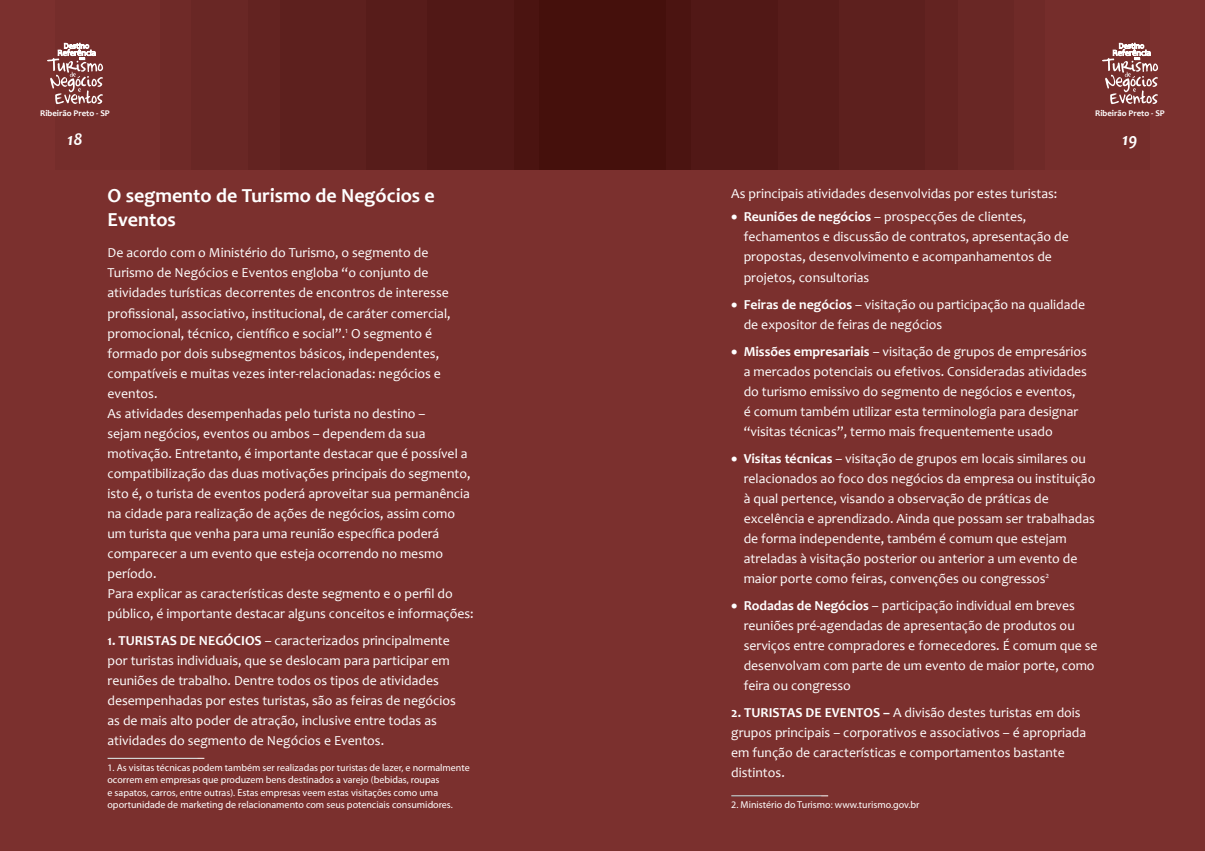
<style>
.page{position:relative;width:1205px;height:851px;background:#fff}
.page>*{position:absolute;margin:0;border:0;box-sizing:border-box;transform-origin:0 0}
.t1{font:700 20px/24px "Candara";color:#fff}
.t2{font:italic 700 17.5px "Candara";color:#fff}
.t3{font:13.75px/20px "Candara";color:#fff}
.t4{font:10px/12.5px "Myriad Pro";color:#fff}
.t5{font:700 8.75px "Candara";color:#fff}
.s1{font-weight:700}
</style>
<div class="page">
<div style="left:510px;top:0;width:92px;height:170px;background:#45100c"></div>
<div style="left:484px;top:0;width:55px;height:170px;background:#4b1411"></div>
<div style="left:387px;top:0;width:127px;height:170px;background:#511816"></div>
<div style="left:353px;top:0;width:73px;height:170px;background:#571c1a"></div>
<div style="left:249px;top:0;width:117px;height:170px;background:#5d201e"></div>
<div style="left:218px;top:0;width:62px;height:170px;background:#632321"></div>
<div style="left:154px;top:0;width:93px;height:170px;background:#692725"></div>
<div style="left:129px;top:0;width:62px;height:170px;background:#6f2a28"></div>
<div style="left:43px;top:0;width:117px;height:170px;background:#752d2b"></div>
<div style="left:0;top:0;width:54px;height:170px;background:#7b302e"></div>
<svg style="left:47px;top:43px;width:56px;height:61px"></svg>
<div style="left:602px;top:0;width:92px;height:170px;background:#45100c"></div>
<div style="left:666px;top:0;width:55px;height:170px;background:#4b1411"></div>
<div style="left:690px;top:0;width:127px;height:170px;background:#511816"></div>
<div style="left:778px;top:0;width:73px;height:170px;background:#571c1a"></div>
<div style="left:839px;top:0;width:117px;height:170px;background:#5d201e"></div>
<div style="left:925px;top:0;width:65px;height:170px;background:#632321"></div>
<div style="left:958px;top:0;width:87px;height:170px;background:#692725"></div>
<div style="left:1014px;top:0;width:62px;height:170px;background:#6f2a28"></div>
<div style="left:1045px;top:0;width:117px;height:170px;background:#752d2b"></div>
<div style="left:1150px;top:0;width:55px;height:170px;background:#7b302e"></div>
<svg style="left:1102px;top:43px;width:56px;height:61px"></svg>
<div style="left:0;top:170px;width:1205px;height:680px;background:#7b302e"></div>
<hr style="left:107px;top:758px;width:97px;height:1px;background:#fff">
<hr style="left:731px;top:795px;width:97px;height:1px;background:#fff">
<p class="t5" style="left:40px;top:108px;width:71px">Ribeirão Preto - SP</p>
<p class="t5" style="left:1095px;top:108px;width:71px">Ribeirão Preto - SP</p>
<p class="t2" style="left:67px;top:128px;width:17px">18</p>
<p class="t2" style="left:1122px;top:128px;width:17px">19</p>
<h1 class="t1" style="left:107px;top:184px;width:329px">O segmento de Turismo de Negócios e<br>Eventos</h1>
<p class="t3" style="left:107px;top:243px;width:368px">De acordo com o Ministério do Turismo, o segmento de Turismo de Negócios e Eventos engloba “o conjunto de atividades turísticas decorrentes de encontros de interesse profissional, associativo, institucional, de caráter comercial, promocional, técnico, científico e social”.<sup>1</sup> O segmento é formado por dois subsegmentos básicos, independentes, compatíveis e muitas vezes inter-relacionadas: negócios e eventos.<br>As atividades desempenhadas pelo turista no destino –<br>sejam negócios, eventos ou ambos – dependem da sua motivação. Entretanto, é importante destacar que é possível a compatibilização das duas motivações principais do segmento, isto é, o turista de eventos poderá aproveitar sua permanência na cidade para realização de ações de negócios, assim como um turista que venha para uma reunião específica poderá comparecer a um evento que esteja ocorrendo no mesmo período.<br>Para explicar as características deste segmento e o perfil do público, é importante destacar alguns conceitos e informações:</p>
<p class="t3" style="left:107px;top:630px;width:350px"><span class="s1">1. TURISTAS DE NEGÓCIOS</span> – caracterizados principalmente por turistas individuais, que se deslocam para participar em reuniões de trabalho. Dentre todos os tipos de atividades desempenhadas por estes turistas, são as feiras de negócios as de mais alto poder de atração, inclusive entre todas as atividades do segmento de Negócios e Eventos.</p>
<p class="t4" style="left:107px;top:761px;width:364px">1. As visitas técnicas podem também ser realizadas por turistas de lazer, e normalmente ocorrem em empresas que produzem bens destinados a varejo (bebidas, roupas<br>e sapatos, carros, entre outras). Estas empresas veem estas visitações como uma oportunidade de marketing de relacionamento com seus potenciais consumidores.</p>
<p class="t3" style="left:731px;top:183px;width:328px">As principais atividades desenvolvidas por estes turistas:</p>
<p class="t3" style="left:744px;top:207px;width:327px;text-indent:-12px">• <span class="s1">Reuniões de negócios</span> – prospecções de clientes, fechamentos e discussão de contratos, apresentação de propostas, desenvolvimento e acompanhamentos de projetos, consultorias</p>
<p class="t3" style="left:744px;top:294px;width:343px;text-indent:-12px">• <span class="s1">Feiras de negócios</span> – visitação ou participação na qualidade de expositor de feiras de negócios</p>
<p class="t3" style="left:744px;top:341px;width:345px;text-indent:-12px">• <span class="s1">Missões empresariais</span> – visitação de grupos de empresários a mercados potenciais ou efetivos. Consideradas atividades do turismo emissivo do segmento de negócios e eventos,<br>é comum também utilizar esta terminologia para designar “visitas técnicas”, termo mais frequentemente usado</p>
<p class="t3" style="left:744px;top:448px;width:353px;text-indent:-12px">• <span class="s1">Visitas técnicas</span> – visitação de grupos em locais similares ou relacionados ao foco dos negócios da empresa ou instituição à qual pertence, visando a observação de práticas de excelência e aprendizado. Ainda que possam ser trabalhadas de forma independente, também é comum que estejam atreladas à visitação posterior ou anterior a um evento de maior porte como feiras, convenções ou congressos<sup>2</sup></p>
<p class="t3" style="left:744px;top:595px;width:355px;text-indent:-12px">• <span class="s1">Rodadas de Negócios</span> – participação individual em breves reuniões pré-agendadas de apresentação de produtos ou serviços entre compradores e fornecedores. É comum que se desenvolvam com parte de um evento de maior porte, como feira ou congresso</p>
<p class="t3" style="left:731px;top:702px;width:356px"><span class="s1">2. TURISTAS DE EVENTOS –</span> A divisão destes turistas em dois grupos principais – corporativos e associativos – é apropriada em função de características e comportamentos bastante distintos.</p>
<p class="t4" style="left:731px;top:798px;width:190px">2. Ministério do Turismo: www.turismo.gov.br</p>
</div>
